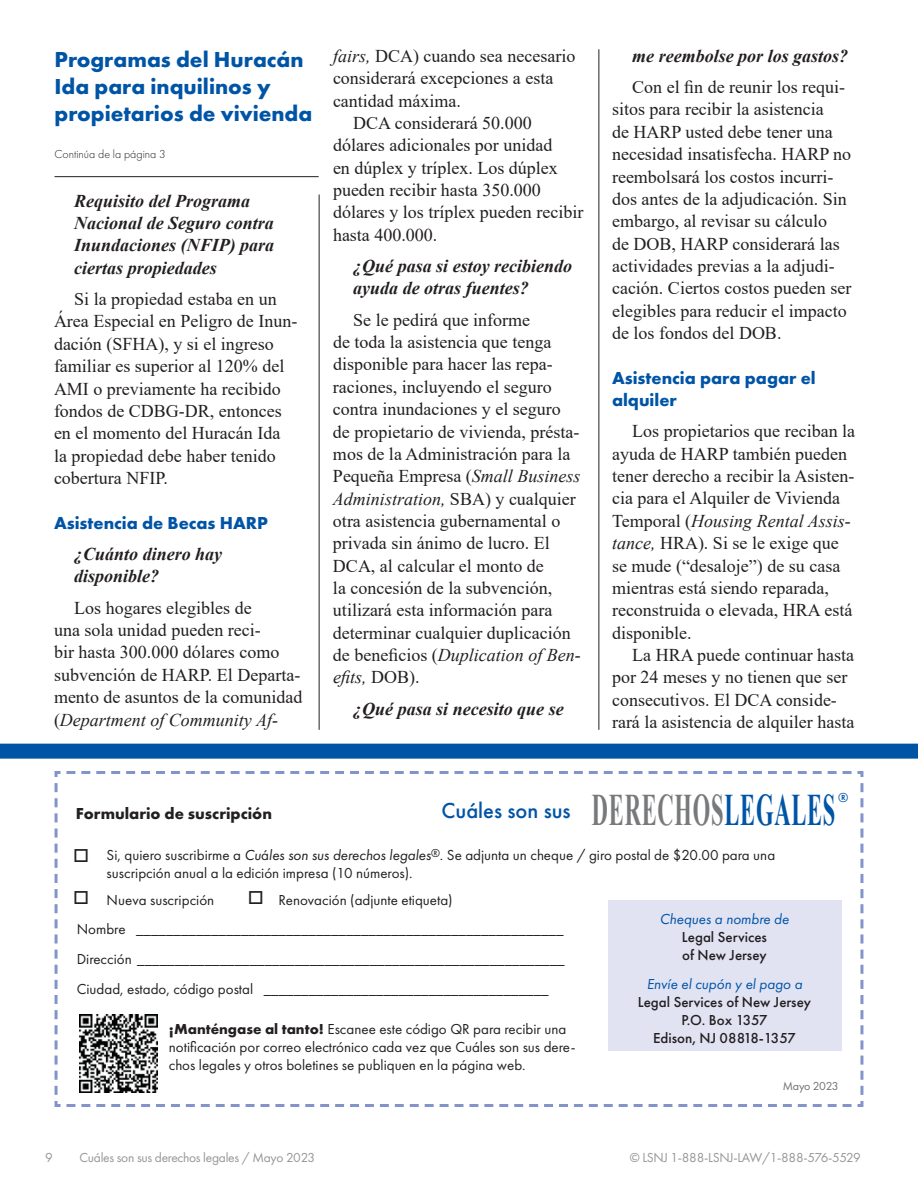
<style>
.page{position:relative;width:918px;height:1188px;background:#fff}
.page>*{position:absolute;margin:0;border:0;box-sizing:border-box;transform-origin:0 0}
.t1{font:700 45px "Times New Roman";letter-spacing:.035em;color:#77797b;scale:.5 1}
.t2{font:700 22.5px/27px "Futura PT";color:#0054a6}
.t3{font:500 22.5px "Futura PT";color:#0054a6}
.t4{font:18px/22.4px "Times New Roman";color:#231f20}
.t5{font:italic 700 18px/22.4px "Times New Roman";color:#231f20}
.t6{font:700 18px/22.4px "Futura PT";color:#0054a6}
.t7{font:700 16.5px "Futura PT";color:#231f20}
.t8{font:15px/18px "Futura PT";color:#231f20}
.t9{font:500 15px/18px "Futura PT";color:#231f20}
.t10{font:italic 15px "Futura PT";color:#0054a6}
.t11{font:13.5px "Futura PT";letter-spacing:-.02em;color:#949698}
.t12{font:500 13.5px "Futura PT";color:#0054a6}
.t13{font:300 12px "Futura PT";color:#231f20}
.t14{font:12px "Futura PT";letter-spacing:-.02em;color:#6d6f71}
.s1{font-style:italic}
.s2{color:#0054a6}
.s3{font-weight:700}
</style>
<div class="page">
<svg style="left:54px;top:771px;width:810px;height:336px"></svg>
<div style="left:608px;top:900px;width:234px;height:150px;background:#e1e3f3"></div>
<img style="left:79px;top:1014px;width:78px;height:79px">
<div style="left:0;top:744px;width:918px;height:15px;background:#0054a6"></div>
<hr style="left:55px;top:176px;width:264px;height:1px;background:#231f20">
<hr style="left:319px;top:195px;width:1px;height:535px;background:#231f20">
<hr style="left:598px;top:49px;width:1px;height:681px;background:#231f20">
<svg style="left:75px;top:849px;width:13px;height:13px"></svg>
<svg style="left:75px;top:891px;width:13px;height:13px"></svg>
<svg style="left:249px;top:891px;width:13px;height:13px"></svg>
<p class="t2" style="left:55px;top:46px;width:259px">Programas del Huracán<br>Ida para inquilinos y propietarios de vivienda</p>
<p class="t13" style="left:55px;top:148px;width:113px">Continúa de la página 3</p>
<p class="t5" style="left:74px;top:189px;width:202px">Requisito del Programa<br>Nacional de Seguro contra<br>Inundaciones (NFIP) para ciertas propiedades</p>
<p class="t4" style="left:54px;top:287px;width:243px;text-indent:20px">Si la propiedad estaba en un<br>Área Especial en Peligro de Inun&shy;dación (SFHA), y si el ingreso familiar es superior al 120% del<br>AMI o previamente ha recibido fondos de CDBG-DR, entonces en el momento del Huracán Ida la propiedad debe haber tenido cobertura NFIP.</p>
<p class="t6" style="left:54px;top:511px;width:215px">Asistencia de Becas HARP</p>
<p class="t5" style="left:74px;top:542px;width:150px">¿Cuánto dinero hay disponible?</p>
<p class="t4" style="left:54px;top:596px;width:250px;text-indent:20px">Los hogares elegibles de<br>una sola unidad pueden reci-<br>bir hasta 300.000 dólares como subvención de HARP. El Departa&shy;mento de asuntos de la comunidad (<span class="s1">Department of Community Af-</span></p>
<p class="t4" style="left:333px;top:44px;width:244px"><span class="s1">fairs,</span> DCA) cuando sea necesario</p>
<p class="t4" style="left:333px;top:66px;width:222px">considerará excepciones a esta</p>
<p class="t4" style="left:333px;top:89px;width:129px">cantidad máxima.</p>
<p class="t4" style="left:353px;top:111px;width:180px">DCA considerará 50.000</p>
<p class="t4" style="left:333px;top:134px;width:221px">dólares adicionales por unidad</p>
<p class="t4" style="left:333px;top:156px;width:226px">en dúplex y tríplex. Los dúplex</p>
<p class="t4" style="left:333px;top:178px;width:209px">pueden recibir hasta 350.000</p>
<p class="t4" style="left:333px;top:201px;width:252px">dólares y los tríplex pueden recibir</p>
<p class="t4" style="left:333px;top:223px;width:106px">hasta 400.000.</p>
<p class="t5" style="left:353px;top:254px;width:220px">¿Qué pasa si estoy recibiendo ayuda de otras fuentes?</p>
<p class="t4" style="left:333px;top:308px;width:249px;text-indent:20px">Se le pedirá que informe<br>de toda la asistencia que tenga disponible para hacer las repa&shy;raciones, incluyendo el seguro contra inundaciones y el seguro de propietario de vivienda, présta&shy;mos de la Administración para la<br>Pequeña Empresa (<span class="s1">Small Business<br>Administration,</span> SBA) y cualquier otra asistencia gubernamental o privada sin ánimo de lucro. El<br>DCA, al calcular el monto de<br>la concesión de la subvención, utilizará esta información para determinar cualquier duplicación de beneficios (<span class="s1">Duplication of Ben&shy;efits,</span> DOB).</p>
<p class="t5" style="left:353px;top:697px;width:212px">¿Qué pasa si necesito que se</p>
<p class="t5" style="left:632px;top:44px;width:217px">me reembolse por los gastos?</p>
<p class="t4" style="left:612px;top:75px;width:241px;text-indent:20px">Con el fin de reunir los requi&shy;sitos para recibir la asistencia<br>de HARP usted debe tener una necesidad insatisfecha. HARP no reembolsará los costos incurri&shy;dos antes de la adjudicación. Sin embargo, al revisar su cálculo<br>de DOB, HARP considerará las actividades previas a la adjudi&shy;cación. Ciertos costos pueden ser elegibles para reducir el impacto de los fondos del DOB.</p>
<p class="t6" style="left:612px;top:366px;width:205px">Asistencia para pagar el alquiler</p>
<p class="t4" style="left:612px;top:420px;width:245px;text-indent:20px">Los propietarios que reciban la ayuda de HARP también pueden tener derecho a recibir la Asisten&shy;cia para el Alquiler de Vivienda<br>Temporal (<span class="s1">Housing Rental Assis&shy;tance,</span> HRA). Si se le exige que se mude (“desaloje”) de su casa mientras está siendo reparada, reconstruida o elevada, HRA está disponible.</p>
<p class="t4" style="left:612px;top:643px;width:244px;text-indent:20px">La HRA puede continuar hasta por 24 meses y no tienen que ser consecutivos. El DCA conside&shy;rará la asistencia de alquiler hasta</p>
<p class="t11" style="left:45px;top:1149px;width:9px">9</p>
<h1 class="t1" style="left:592px;top:777px;width:489px">DERECHOS<span class="s2">LEGALES</span></h1>
<p class="t12" style="left:838px;top:790px;width:12px">®</p>
<p class="t3" style="left:442px;top:797px;width:131px">Cuáles son sus</p>
<p class="t7" style="left:76px;top:803px;width:198px">Formulario de suscripción</p>
<p class="t8" style="left:107px;top:846px;width:670px">Si, quiero suscribirme a <span class="s1">Cu</span>á<span class="s1">les son sus derechos legales</span><sup>®</sup>. Se adjunta un cheque / giro postal de $20.00 para una suscripción anual a la edición impresa (10 números).</p>
<p class="t8" style="left:107px;top:891px;width:109px">Nueva suscripción</p>
<p class="t8" style="left:279px;top:891px;width:176px">Renovación (adjunte etiqueta)</p>
<p class="t8" style="left:77px;top:914px;width:490px;line-height:30px;text-align:justify">Nombre _________________________________________________________ Dirección _________________________________________________________ Ciudad, estado, código postal ______________________________________</p>
<p class="t10" style="left:660px;top:910px;width:131px">Cheques a nombre de</p>
<p class="t9" style="left:682px;top:928px;width:87px">Legal Services of New Jersey</p>
<p class="t10" style="left:647px;top:975px;width:157px">Envíe el cupón y el pago a</p>
<p class="t9" style="left:638px;top:993px;width:175px;text-align:center">Legal Services of New Jersey<br>P.O. Box 1357<br>Edison, NJ 08818-1357</p>
<p class="t14" style="left:783px;top:1079px;width:57px">Mayo 2023</p>
<p class="t8" style="left:169px;top:1020px;width:408px"><span class="s3">¡Manténgase al tanto!</span> Escanee este código QR para recibir una notificación por correo electrónico cada vez que Cuáles son sus dere&shy;chos legales y otros boletines se publiquen en la página web.</p>
<p class="t11" style="left:79px;top:1149px;width:237px">Cuáles son sus derechos legales / Mayo 2023</p>
<p class="t11" style="left:630px;top:1149px;width:233px">© LSNJ 1-888-LSNJ-LAW/1-888-576-5529</p>
</div>
